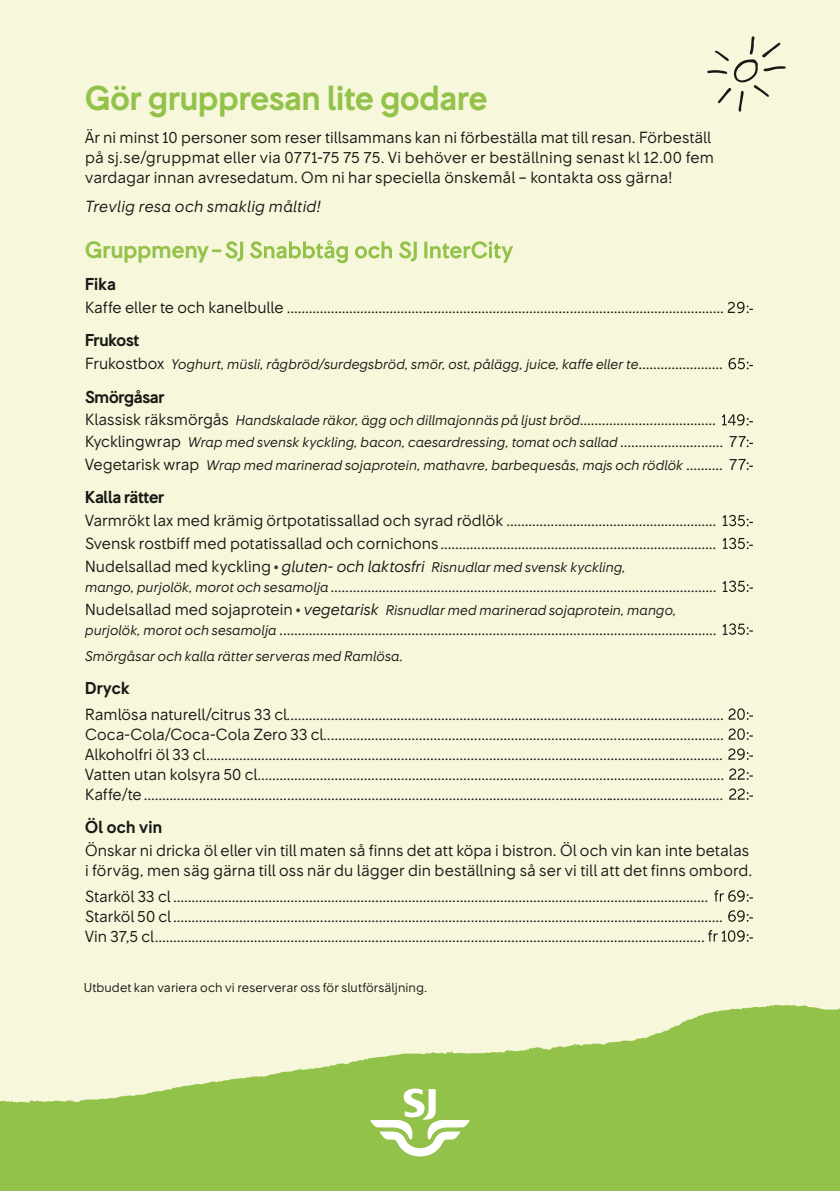
<style>
.page{position:relative;width:840px;height:1191px;background:#fff}
.page>*{position:absolute;margin:0;border:0;box-sizing:border-box;transform-origin:0 0}
.t1{font:700 32px "SJ Sans";color:#93c24a}
.t2{font:700 22px "SJ Sans";letter-spacing:.005em;color:#93c24a}
.t3{font:700 16px "SJ Sans";letter-spacing:-.01em;color:#181816}
.t4{font:15px/20px "SJ Sans";letter-spacing:.01em;color:#181816}
.t5{font:italic 15px "SJ Sans";letter-spacing:.03em;color:#181816}
.t6{font:italic 13px/22.8px "SJ Sans";letter-spacing:.015em;color:#181816}
.t7{font:12px "SJ Sans";letter-spacing:.015em;color:#181816}
.s1{font-style:normal;font-size:15px}
.s2{font-style:italic;font-size:13px}
.s3{font-weight:700;font-style:normal;font-size:15px;color:#3a3939}
.s4{font-size:15px}
</style>
<div class="page">
<div style="left:0;top:0;width:839px;height:1191px;background:#f7f7db"></div>
<svg style="left:0;top:1004px;width:839px;height:187px;fill:#93c24a"></svg>
<svg style="left:225px;top:240px;width:288px;height:23px"></svg>
<svg style="left:737px;top:302px;width:15px;height:11px"></svg>
<svg style="left:728px;top:358px;width:24px;height:11px"></svg>
<svg style="left:722px;top:414px;width:30px;height:11px"></svg>
<svg style="left:738px;top:436px;width:14px;height:11px"></svg>
<svg style="left:738px;top:459px;width:14px;height:11px"></svg>
<svg style="left:729px;top:515px;width:23px;height:11px"></svg>
<svg style="left:722px;top:537px;width:30px;height:12px"></svg>
<svg style="left:729px;top:580px;width:23px;height:12px"></svg>
<svg style="left:729px;top:623px;width:23px;height:12px"></svg>
<svg style="left:728px;top:708px;width:24px;height:12px"></svg>
<svg style="left:728px;top:728px;width:24px;height:12px"></svg>
<svg style="left:728px;top:748px;width:24px;height:12px"></svg>
<svg style="left:729px;top:768px;width:23px;height:12px"></svg>
<svg style="left:729px;top:788px;width:23px;height:12px"></svg>
<svg style="left:714px;top:890px;width:38px;height:11px"></svg>
<svg style="left:728px;top:910px;width:24px;height:11px"></svg>
<svg style="left:708px;top:930px;width:44px;height:11px"></svg>
<svg style="left:707px;top:36px;width:78px;height:76px"></svg>
<svg style="left:370px;top:1088px;width:99px;height:68px;background:#b2d37e"></svg>
<h1 class="t1" style="left:85px;top:78px;width:403px">Gör gruppresan lite godare</h1>
<p class="t4" style="left:85px;top:127px;width:630px">Är ni minst 10 personer som reser tillsammans kan ni förbeställa mat till resan. Förbeställ på sj.se/gruppmat eller via 0771-75 75 75. Vi behöver er beställning senast kl 12.00 fem vardagar innan avresedatum. Om ni har speciella önskemål – kontakta oss gärna!</p>
<p class="t5" style="left:85px;top:197px;width:237px">Trevlig resa och smaklig måltid!</p>
<h2 class="t2" style="left:85px;top:236px;width:138px">Gruppmeny−</h2>
<p class="t3" style="left:85px;top:274px;width:32px">Fika</p>
<p class="t4" style="left:85px;top:297px;width:652px">Kaffe eller te och kanelbulle ....................................................................................................................... 2</p>
<p class="t3" style="left:85px;top:330px;width:55px">Frukost</p>
<p class="t6" style="left:85px;top:353px;width:639px"><span class="s1">Frukostbox</span> Yoghurt, müsli, rågbröd/surdegsbröd, smör, ost, pålägg, juice, kaffe eller te<span class="s1">.......................</span></p>
<p class="t3" style="left:85px;top:387px;width:81px">Smörgåsar</p>
<p class="t4" style="left:85px;top:410px;width:632px">Klassisk räksmörgås <span class="s2">Handskalade räkor, ägg och dillmajonnäs på ljust bröd</span>.....................................</p>
<p class="t6" style="left:85px;top:431px;width:653px"><span class="s1">Kycklingwrap</span> Wrap med svensk kyckling, bacon, caesardressing, tomat och sallad <span class="s1">............................ 7<br>Vegetarisk wrap</span> Wrap med marinerad sojaprotein, mathavre, barbequesås, majs och rödlök <span class="s1">.......... 7</span></p>
<p class="t3" style="left:85px;top:487px;width:80px">Kalla rätter</p>
<p class="t4" style="left:85px;top:509px;width:644px;line-height:22.8px">Varmrökt lax med krämig örtpotatissallad och syrad rödlök ......................................................... 1<br>Svensk rostbiff med potatissallad och cornichons ...........................................................................</p>
<p class="t6" style="left:85px;top:555px;width:541px"><span class="s1">Nudelsallad med kyckling</span> <span class="s3">•</span> <span class="s4">gluten- och laktosfri</span> Risnudlar med svensk kyckling,</p>
<p class="t4" style="left:85px;top:576px;width:644px"><span class="s2">mango, purjolök, morot och sesamolja</span> ......................................................................................................... 1</p>
<p class="t6" style="left:85px;top:598px;width:592px"><span class="s1">Nudelsallad med sojaprotein</span> <span class="s3">•</span> <span class="s4">vegetarisk</span> Risnudlar med marinerad sojaprotein, mango,</p>
<p class="t4" style="left:85px;top:619px;width:644px"><span class="s2">purjolök, morot och sesamolja</span> ....................................................................................................................... 1</p>
<p class="t6" style="left:85px;top:644px;width:319px">Smörgåsar och kalla rätter serveras med Ramlösa.</p>
<p class="t3" style="left:85px;top:678px;width:46px">Dryck</p>
<p class="t4" style="left:85px;top:704px;width:640px;text-align:justify">Ramlösa naturell/citrus 33 cl.......................................................................................................................<br>Coca-Cola/Coca-Cola Zero 33 cl.............................................................................................................<br>Alkoholfri öl 33 cl.............................................................................................................................................<br>Vatten utan kolsyra 50 cl...............................................................................................................................<br>Kaffe/te..............................................................................................................................................................</p>
<p class="t3" style="left:85px;top:817px;width:78px">Öl och vin</p>
<p class="t4" style="left:85px;top:840px;width:668px">Önskar ni dricka öl eller vin till maten så finns det att köpa i bistron. Öl och vin kan inte betalas i förväg, men säg gärna till oss när du lägger din beställning så ser vi till att det finns ombord.</p>
<p class="t4" style="left:85px;top:886px;width:639px">Starköl 33 cl ..................................................................................................................................................<br>Starköl 50 cl ......................................................................................................................................................<br>Vin 37,5 cl......................................................................................................................................................</p>
<p class="t7" style="left:84px;top:980px;width:345px">Utbudet kan variera och vi reserverar oss för slutförsäljning.</p>
</div>
